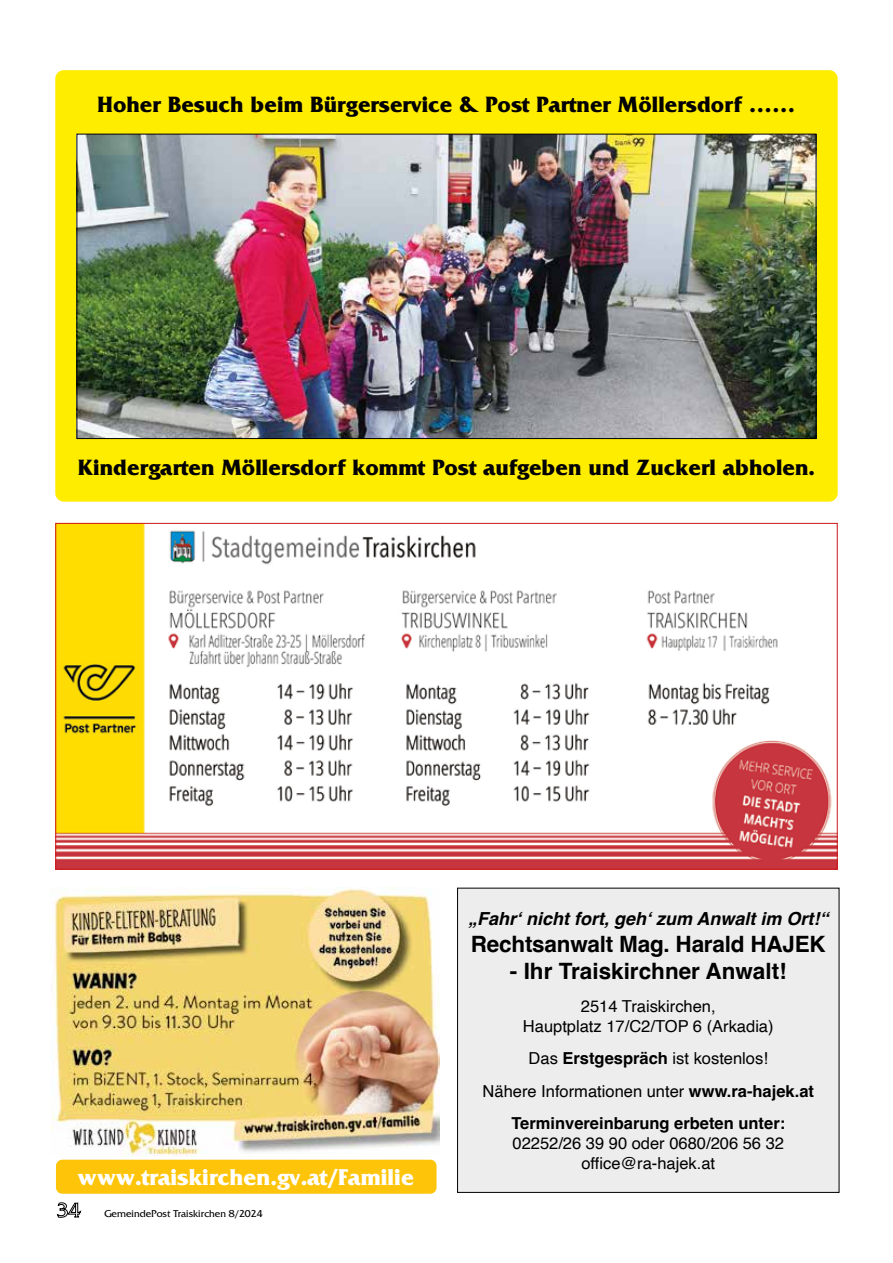
<style>
.page{position:relative;width:893px;height:1263px;background:#fff}
.page>*{position:absolute;margin:0;border:0;box-sizing:border-box;transform-origin:0 0}
.t1{font:700 24px "Friz Quadrata Std";color:#fff}
.t2{font:700 23.25px "Friz Quadrata Std";color:#000}
.t3{font:700 22.5px "Helvetica";letter-spacing:-.01em;color:#000}
.t4{font:italic 700 18px "Helvetica";color:#000}
.t5{font:700 16.5px/32.5px "Helvetica";color:#000;text-align:center}
.t6{font:16.5px/19.8px "Helvetica";color:#000;text-align:center}
.t7{font:10.5px "Friz Quadrata Std";color:#000}
.s1{font-size:21px}
.s2{font-weight:400}
</style>
<div class="page">
<div style="left:55px;top:70px;width:783px;height:432px;background:#ffed00;border-radius:9px"></div>
<img style="left:79px;top:136px;width:735px;height:301px">
<img style="left:57px;top:525px;width:779px;height:343px">
<img style="left:50px;top:888px;width:389px;height:268px">
<div style="left:56px;top:1160px;width:381px;height:34px;background:#fdc40a;border-radius:6px"></div>
<div style="left:458px;top:888px;width:381px;height:304px;background:#ededed"></div>
<div style="left:457px;top:888px;width:382px;height:305px;border:1px solid #000"></div>
<p class="t2" style="left:98px;top:92px;width:699px">Hoher Besuch beim Bürgerservice &amp; Post Partner Möllersdorf ……</p>
<p class="t2" style="left:78px;top:455px;width:739px">Kindergarten Möllersdorf kommt Post aufgeben und Zuckerl abholen.</p>
<p class="t1" style="left:77px;top:1164px;width:338px">www.traiskirchen.gv.at/Familie</p>
<p class="t7" style="left:57px;top:1208px;width:207px"><span class="s1">34</span> GemeindePost Traiskirchen 8/2024</p>
<p class="t4" style="left:468px;top:908px;width:362px">„Fahr‘ nicht fort, geh‘ zum Anwalt im Ort!“</p>
<p class="t3" style="left:471px;top:930px;width:356px">Rechtsanwalt Mag. Harald HAJEK</p>
<p class="t3" style="left:510px;top:957px;width:278px">- Ihr Traiskirchner Anwalt!</p>
<p class="t6" style="left:523px;top:996px;width:252px">2514 Traiskirchen,<br>Hauptplatz 17/C2/TOP 6 (Arkadia)</p>
<p class="t5" style="left:483px;top:1044px;width:333px"><span class="s2">Das</span> Erstgespräch <span class="s2">ist kostenlos!<br>Nähere Informationen unter</span> www.ra-hajek.at<br>Terminvereinbarung erbeten unter:</p>
<p class="t6" style="left:512px;top:1134px;width:273px">02252/26 39 90 oder 0680/206 56 32 office@ra-hajek.at</p>
</div>
